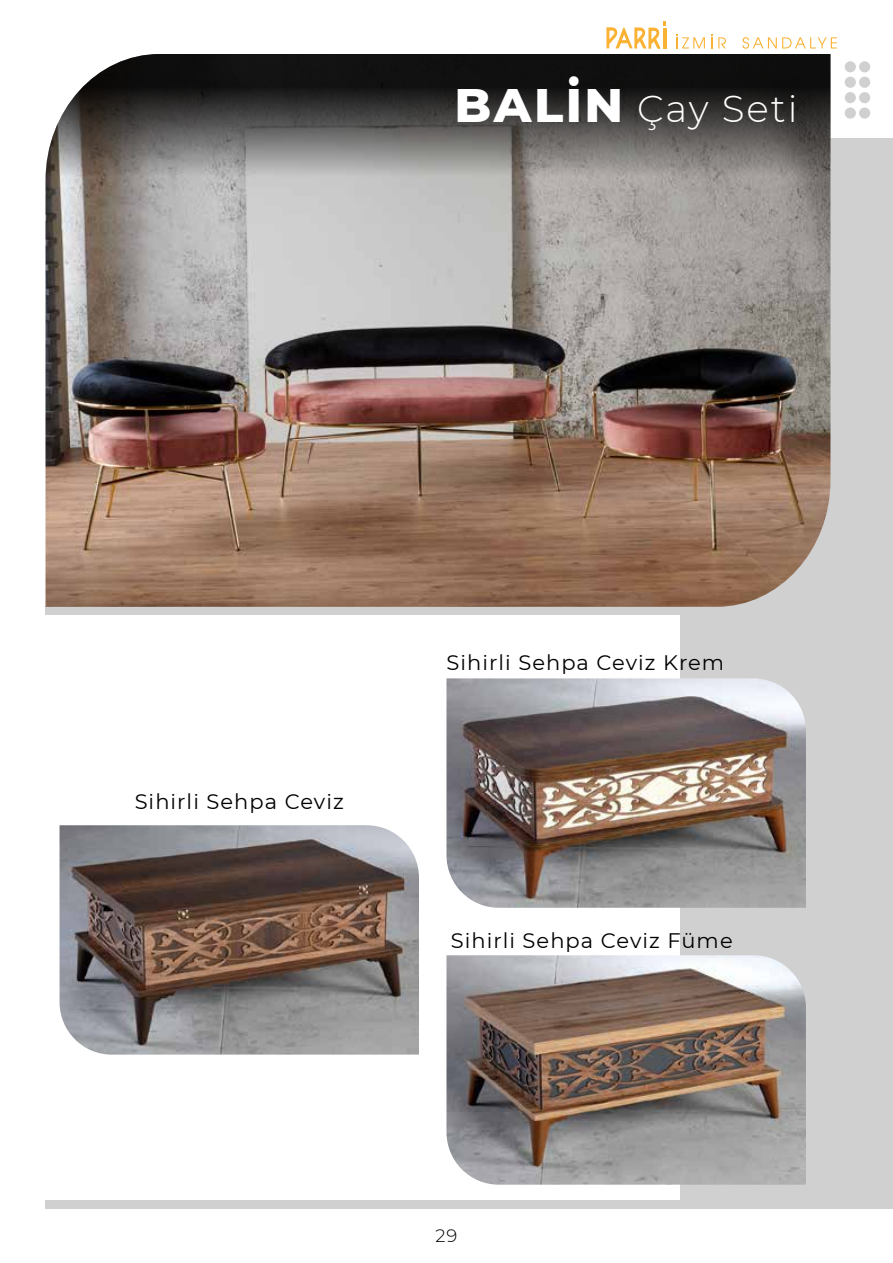
<style>
.page{position:relative;width:893px;height:1263px;background:#fff}
.page>*{position:absolute;margin:0;border:0;box-sizing:border-box;transform-origin:0 0}
.t1{font:300 37.5px "Montserrat";letter-spacing:.05em;color:#fff}
.t2{font:21px "Montserrat";letter-spacing:.05em;color:#000}
.t3{font:300 18px "Montserrat";color:#000}
.s1{font-weight:800;font-size:48px}
</style>
<div class="page">
<svg style="left:606px;top:22px;width:60px;height:27px"></svg>
<svg style="left:742px;top:37px;width:95px;height:12px"></svg>
<svg style="left:676px;top:34px;width:29px;height:15px"></svg>
<svg style="left:712px;top:34px;width:14px;height:15px"></svg>
<div style="left:680px;top:607px;width:213px;height:602px;background:#d0d0d0"></div>
<div style="left:45px;top:1200px;width:635px;height:9px;background:#d0d0d0"></div>
<div style="left:680px;top:138px;width:213px;height:477px;background:#d0d0d0"></div>
<div style="left:859px;top:61px;width:11px;height:11px;background:#d0d0d0;border-radius:50%"></div>
<div style="left:845px;top:61px;width:11px;height:11px;background:#d0d0d0;border-radius:50%"></div>
<div style="left:859px;top:77px;width:11px;height:11px;background:#d0d0d0;border-radius:50%"></div>
<div style="left:845px;top:77px;width:11px;height:11px;background:#d0d0d0;border-radius:50%"></div>
<div style="left:859px;top:92px;width:11px;height:11px;background:#d0d0d0;border-radius:50%"></div>
<div style="left:845px;top:92px;width:11px;height:11px;background:#d0d0d0;border-radius:50%"></div>
<div style="left:859px;top:107px;width:11px;height:12px;background:#d0d0d0;border-radius:50%"></div>
<div style="left:845px;top:107px;width:11px;height:12px;background:#d0d0d0;border-radius:50%"></div>
<div style="left:45px;top:606px;width:635px;height:9px;background:#d0d0d0"></div>
<img style="left:45px;top:54px;width:785px;height:553px">
<img style="left:60px;top:825px;width:359px;height:229px">
<img style="left:446px;top:955px;width:360px;height:230px">
<img style="left:446px;top:678px;width:360px;height:230px">
<h1 class="t1" style="left:455px;top:83px;width:344px"><span class="s1">BALİN</span> Çay Seti</h1>
<p class="t2" style="left:135px;top:787px;width:211px">Sihirli Sehpa Ceviz</p>
<p class="t2" style="left:446px;top:648px;width:279px">Sihirli Sehpa Ceviz Krem</p>
<p class="t2" style="left:451px;top:926px;width:283px">Sihirli Sehpa Ceviz Füme</p>
<p class="t3" style="left:436px;top:1223px;width:23px">29</p>
</div>
